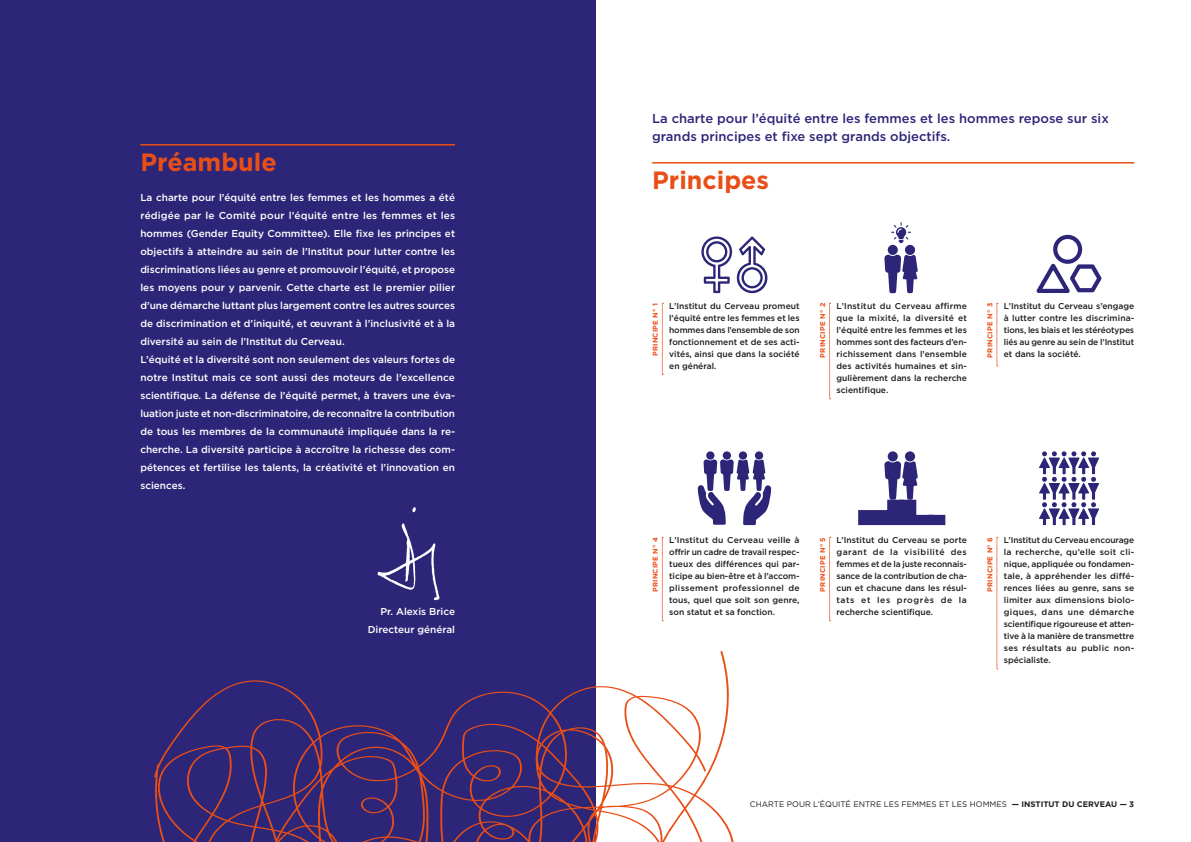
<style>
.page{position:relative;width:1191px;height:842px;background:#fff}
.page>*{position:absolute;margin:0;border:0;box-sizing:border-box;transform-origin:0 0}
.t1{font:700 25px "Gotham";color:#e94e16}
.t2{font:500 13px/18px "Gotham";color:#2d2678}
.t3{font:500 10px/18px "Gotham";color:#fff}
.t4{font:500 8.5px/12px "Gotham";color:#1d1d1b;text-align:justify}
.t5{font:8px "Gotham";color:#1d1d1b}
.t6{font:700 7px "Gotham";letter-spacing:.03em;color:#e94e16}
.s1{font-weight:700}
</style>
<div class="page">
<div style="left:0;top:0;width:595px;height:842px;background:#2d2678"></div>
<hr style="left:140px;top:144px;width:315px;height:2px;background:#e94e16">
<hr style="left:652px;top:162px;width:482px;height:2px;background:#e94e16">
<svg style="left:701px;top:236px;width:67px;height:58px"></svg>
<svg style="left:1039px;top:451px;width:60px;height:74px"></svg>
<svg style="left:1036px;top:235px;width:65px;height:58px"></svg>
<svg style="left:154px;top:651px;width:580px;height:191px"></svg>
<div style="left:887px;top:451px;width:10px;height:10px;background:#2d2678;border-radius:50%"></div>
<div style="left:905px;top:451px;width:10px;height:10px;background:#2d2678;border-radius:50%"></div>
<svg style="left:858px;top:461px;width:87px;height:64px"></svg>
<div style="left:887px;top:245px;width:10px;height:10px;background:#2d2678;border-radius:50%"></div>
<div style="left:905px;top:245px;width:10px;height:10px;background:#2d2678;border-radius:50%"></div>
<svg style="left:884px;top:255px;width:34px;height:38px"></svg>
<svg style="left:722px;top:451px;width:9px;height:9px"></svg>
<div style="left:706px;top:451px;width:8px;height:9px;background:#2d2678;border-radius:50%"></div>
<div style="left:755px;top:451px;width:8px;height:9px;background:#2d2678;border-radius:50%"></div>
<div style="left:739px;top:451px;width:8px;height:9px;background:#2d2678;border-radius:50%"></div>
<svg style="left:697px;top:459px;width:74px;height:66px"></svg>
<svg style="left:662px;top:303px;width:1px;height:72px"></svg>
<svg style="left:829px;top:303px;width:1px;height:97px"></svg>
<svg style="left:996px;top:303px;width:2px;height:64px"></svg>
<svg style="left:996px;top:537px;width:2px;height:133px"></svg>
<svg style="left:829px;top:537px;width:1px;height:85px"></svg>
<svg style="left:662px;top:537px;width:1px;height:85px"></svg>
<svg style="left:891px;top:222px;width:20px;height:21px"></svg>
<img style="left:377px;top:507px;width:63px;height:94px">
<h1 class="t1" style="left:140px;top:148px;width:138px">Préambule</h1>
<p class="t3" style="left:140px;top:188px;width:316px">La charte pour l’équité entre les femmes et les hommes a été rédigée par le Comité pour l’équité entre les femmes et les hommes (Gender Equity Committee). Elle fixe les principes et objectifs à atteindre au sein de l’Institut pour lutter contre les discriminations liées au genre et promouvoir l’équité, et propose les moyens pour y parvenir. Cette charte est le premier pilier d’une démarche luttant plus largement contre les autres sources de discrimination et d’iniquité, et œuvrant à l’inclusivité et à la diversité au sein de l’Institut du Cerveau.<br>L’équité et la diversité sont non seulement des valeurs fortes de notre Institut mais ce sont aussi des moteurs de l’excellence scientifique. La défense de l’équité permet, à travers une éva&shy;luation juste et non-discriminatoire, de reconnaître la contribution de tous les membres de la communauté impliquée dans la re&shy;cherche. La diversité participe à accroître la richesse des com&shy;pétences et fertilise les talents, la créativité et l’innovation en sciences.</p>
<p class="t3" style="left:368px;top:602px;width:89px;text-align:right">Pr. Alexis Brice<br>Directeur général</p>
<h2 class="t2" style="left:652px;top:109px;width:458px">La charte pour l’équité entre les femmes et les hommes repose sur six grands principes et fixe sept grands objectifs.</h2>
<h1 class="t1" style="left:652px;top:166px;width:118px">Principes</h1>
<p class="t4" style="left:669px;top:300px;width:132px">L’Institut du Cerveau promeut l’équité entre les femmes et les hommes dans l’ensemble de son fonctionnement et de ses acti&shy;vités, ainsi que dans la société en général.</p>
<p class="t4" style="left:836px;top:300px;width:132px">L’Institut du Cerveau affirme que la mixité, la diversité et l’équité entre les femmes et les hommes sont des facteurs d’en&shy;richissement dans l’ensemble des activités humaines et sin&shy;gulièrement dans la recherche scientifique.</p>
<p class="t4" style="left:1003px;top:300px;width:132px">L’Institut du Cerveau s’engage à lutter contre les discrimina&shy;tions, les biais et les stéréotypes liés au genre au sein de l’Institut et dans la société.</p>
<p class="t6" style="left:651px;top:356px;width:55px;rotate:-90deg">PRINCIPE N° 1</p>
<p class="t6" style="left:818px;top:357px;width:56px;rotate:-90deg">PRINCIPE N° 2</p>
<p class="t6" style="left:986px;top:357px;width:56px;rotate:-90deg">PRINCIPE N° 3</p>
<p class="t6" style="left:651px;top:592px;width:56px;rotate:-90deg">PRINCIPE N° 4</p>
<p class="t4" style="left:669px;top:534px;width:132px">L’Institut du Cerveau veille à offrir un cadre de travail respec&shy;tueux des différences qui par&shy;ticipe au bien-être et à l’accom&shy;plissement professionnel de tous, quel que soit son genre, son statut et sa fonction.</p>
<p class="t4" style="left:836px;top:534px;width:132px">L’Institut du Cerveau se porte garant de la visibilité des femmes et de la juste reconnais&shy;sance de la contribution de cha&shy;cun et chacune dans les résul&shy;tats et les progrès de la recherche scientifique.</p>
<p class="t4" style="left:1003px;top:534px;width:132px">L’Institut du Cerveau encourage la recherche, qu’elle soit cli&shy;nique, appliquée ou fondamen&shy;tale, à appréhender les diffé&shy;rences liées au genre, sans se limiter aux dimensions biolo&shy;giques, dans une démarche scientifique rigoureuse et atten&shy;tive à la manière de transmettre ses résultats au public non&shy;spécialiste.</p>
<p class="t6" style="left:986px;top:592px;width:56px;rotate:-90deg">PRINCIPE N° 6</p>
<p class="t6" style="left:818px;top:592px;width:56px;rotate:-90deg">PRINCIPE N° 5</p>
<p class="t5" style="left:750px;top:800px;width:386px">CHARTE POUR L’ÉQUITÉ ENTRE LES FEMMES ET LES HOMMES <span class="s1">— INSTITUT DU CERVEAU — 3</span></p>
</div>
